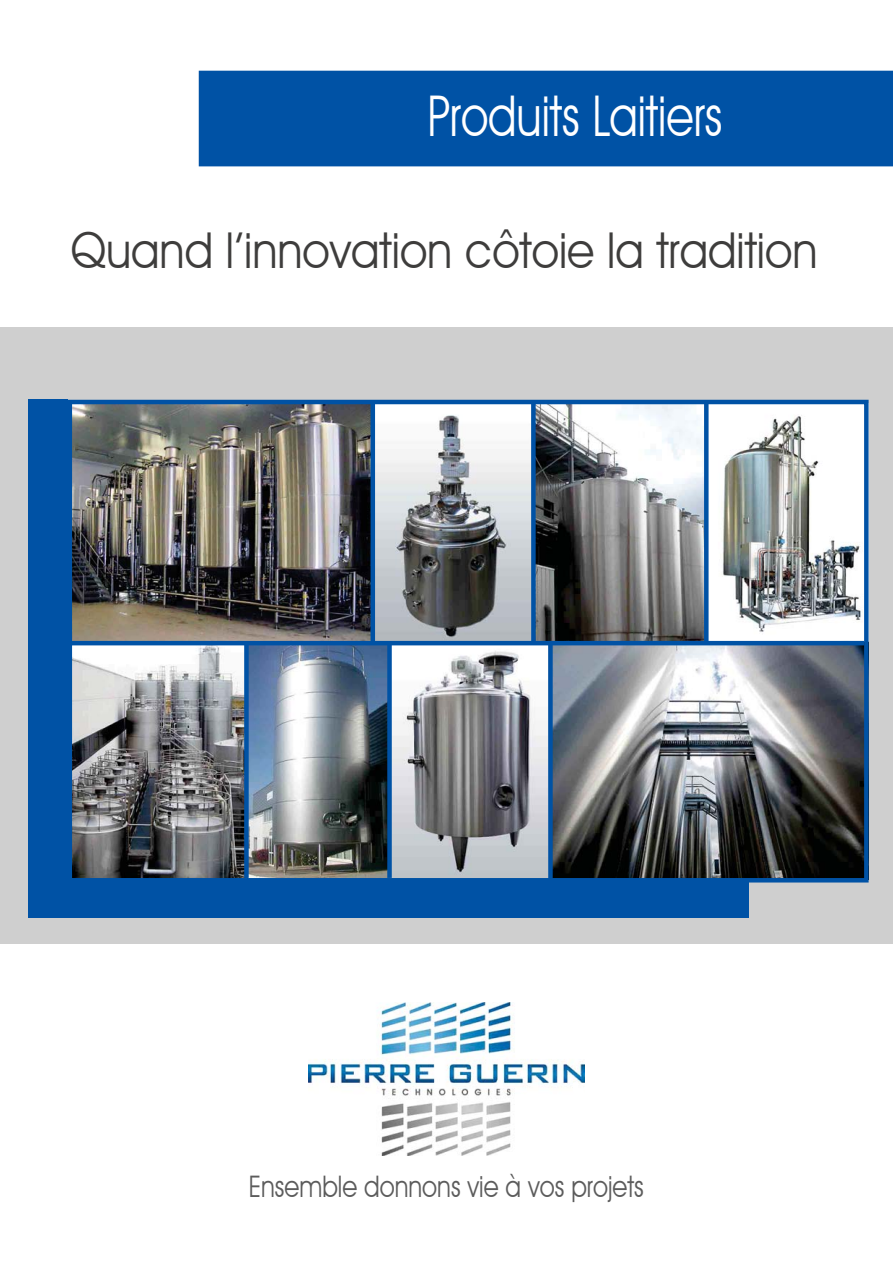
<style>
.page{position:relative;width:893px;height:1263px;background:#fff}
.page>*{position:absolute;margin:0;border:0;box-sizing:border-box;transform-origin:0 0}
.t1{font:56.25px "Avant Garde IT Cby BT";color:#fff;scale:.8 1}
.t2{font:49.5px "Avant Garde IT Cby BT";color:#3e3d3c;scale:.91 1}
.t3{font:29.7px "Avant Garde IT Cby BT";color:#5c5c5c;scale:.83 1}
</style>
<div class="page">
<div style="left:0;top:327px;width:893px;height:616px;background:#cfcfcf"></div>
<img style="left:308px;top:1002px;width:276px;height:154px">
<div style="left:199px;top:71px;width:694px;height:95px;background:#0052a5"></div>
<div style="left:28px;top:400px;width:40px;height:496px;background:#0052a5"></div>
<div style="left:28px;top:881px;width:721px;height:37px;background:#0052a5"></div>
<img style="left:64px;top:399px;width:805px;height:484px">
<p class="t1" style="left:428px;top:82px;width:370px">Produits Laitiers</p>
<p class="t2" style="left:71px;top:220px;width:822px">Quand l’innovation côtoie la tradition</p>
<p class="t3" style="left:249px;top:1168px;width:477px">Ensemble donnons vie à vos projets</p>
</div>
